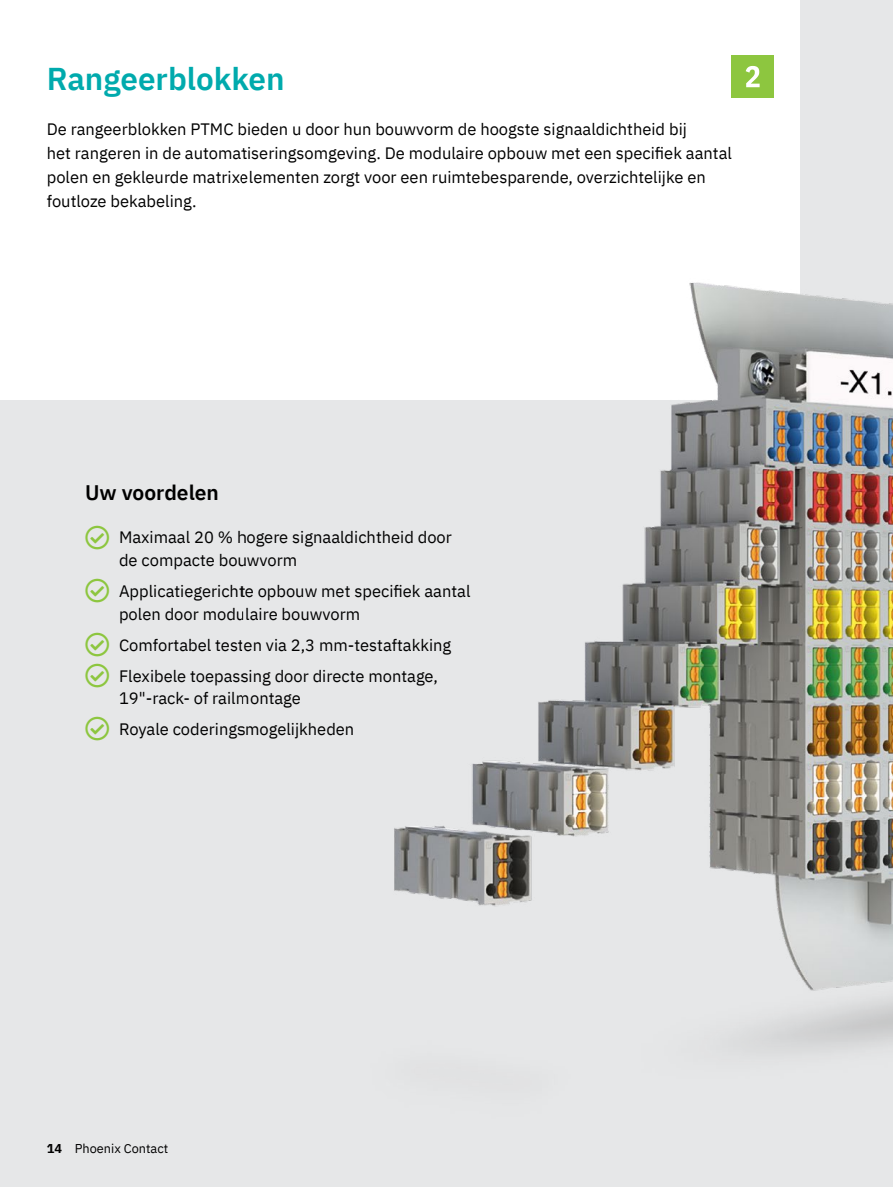
<style>
.page{position:relative;width:893px;height:1187px;background:#fff}
.page>*{position:absolute;margin:0;border:0;box-sizing:border-box;transform-origin:0 0}
.t1{font:31.5px "IBM Plex Sans Sm Bld";color:#00aaad}
.t2{font:21px "IBM Plex Sans Sm Bld";color:#000}
.t3{font:16.5px/24px "IBM Plex Sans";color:#000}
.t4{font:12.75px "IBM Plex Sans";color:#000}
.s1{font-family:"Px C Phoenix ESPRIT";font-size:24px;color:#8dc63f}
.s2{font-weight:700}
</style>
<div class="page">
<div style="left:0;top:0;width:893px;height:1186px;background:#e6e7e8"></div>
<div style="left:0;top:0;width:799px;height:400px;background:#fff"></div>
<div style="left:731px;top:55px;width:43px;height:43px;background:#8dc63f"></div>
<svg style="left:746px;top:66px;width:14px;height:21px"></svg>
<img style="left:394px;top:152px;width:499px;height:900px">
<h1 class="t1" style="left:47px;top:54px;width:239px">Rangeerblokken</h1>
<p class="t3" style="left:47px;top:116px;width:687px">De rangeerblokken PTMC bieden u door hun bouwvorm de hoogste signaaldichtheid bij<br>het rangeren in de automatiseringsomgeving. De modulaire opbouw met een specifiek aantal polen en gekleurde matrixelementen zorgt voor een ruimtebesparende, overzichtelijke en foutloze bekabeling.</p>
<p class="t2" style="left:85px;top:475px;width:135px">Uw voordelen</p>
<p class="t3" style="left:119px;top:525px;width:334px;line-height:22.5px;text-indent:-34px"><span class="s1">✓</span> Maximaal 20 % hogere signaaldichtheid door de compacte bouwvorm</p>
<p class="t3" style="left:119px;top:578px;width:353px;line-height:22.5px;text-indent:-34px"><span class="s1">✓</span> Applicatiegerichte opbouw met specifiek aantal polen door modulaire bouwvorm</p>
<p class="t3" style="left:85px;top:631px;width:368px"><span class="s1">✓</span> Comfortabel testen via 2,3 mm-testaftakking</p>
<p class="t3" style="left:119px;top:663px;width:320px;line-height:22.5px;text-indent:-34px"><span class="s1">✓</span> Flexibele toepassing door directe montage,<br>19"-rack- of railmontage</p>
<p class="t3" style="left:85px;top:715px;width:271px"><span class="s1">✓</span> Royale coderingsmogelijkheden</p>
<p class="t4" style="left:47px;top:1138px;width:123px"><span class="s2">14</span> Phoenix Contact</p>
</div>
